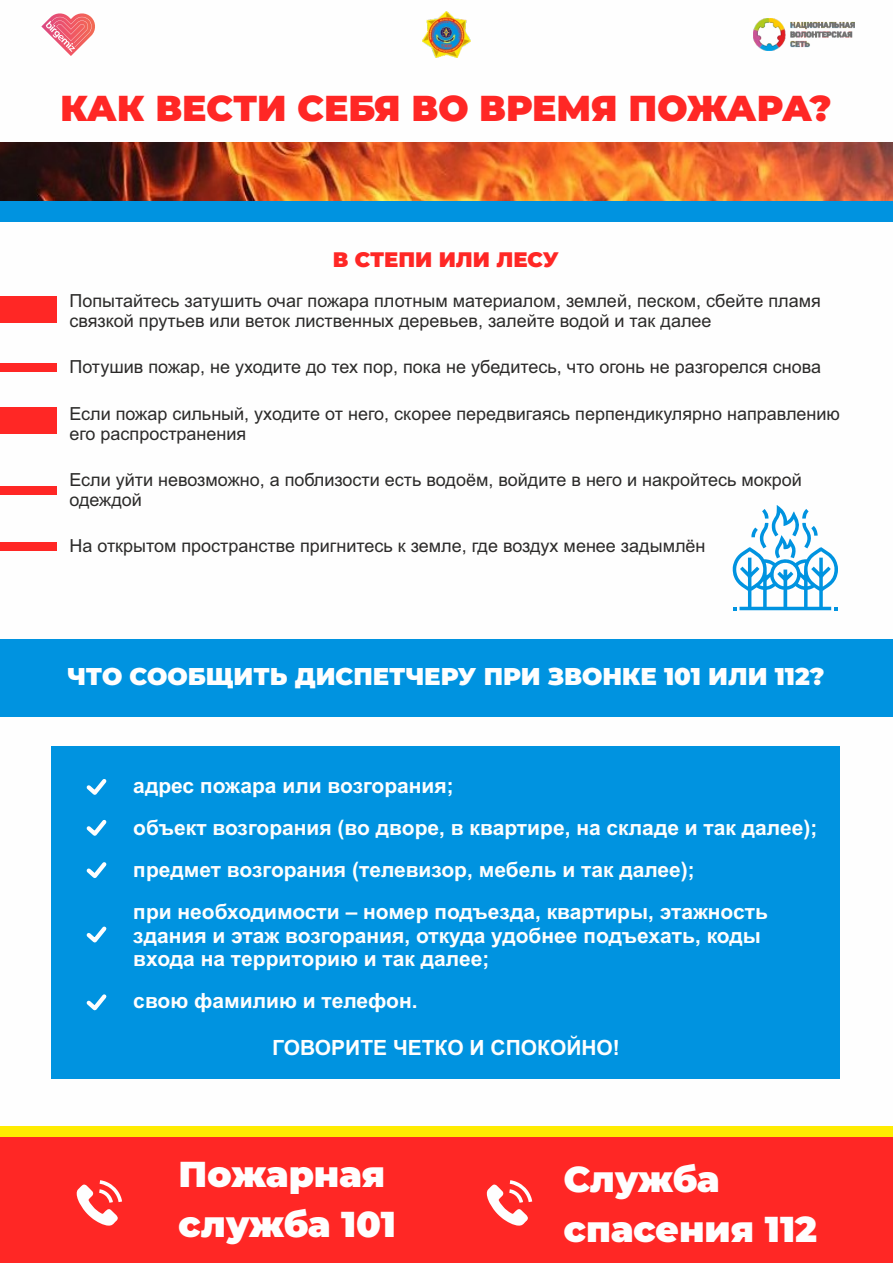
<style>
.page{position:relative;width:893px;height:1263px;background:#fff}
.page>*{position:absolute;margin:0;border:0;box-sizing:border-box;transform-origin:0 0}
.t1{font:900 36px/49.7px "Montserrat";color:#fefefe}
.t2{font:900 36px "Montserrat";color:#ff2725}
.t3{font:900 24.3px "Montserrat";color:#fefefe}
.t4{font:700 21px/42px "Arial";color:#fefefe}
.t5{font:900 21px "Montserrat";color:#ff2725}
.t6{font:18px/20.1px "Arial";color:#2b2a29}
</style>
<div class="page">
<img style="left:0;top:142px;width:892px;height:59px">
<img style="left:423px;top:12px;width:47px;height:46px">
<svg style="left:41px;top:13px;width:54px;height:43px"></svg>
<img style="left:754px;top:19px;width:101px;height:32px">
<div style="left:0;top:201px;width:892px;height:20px;background:#0093e0"></div>
<div style="left:0;top:296px;width:57px;height:27px;background:#ff2725"></div>
<div style="left:0;top:363px;width:57px;height:8px;background:#ff2725"></div>
<div style="left:0;top:407px;width:57px;height:27px;background:#ff2725"></div>
<div style="left:0;top:486px;width:57px;height:9px;background:#ff2725"></div>
<div style="left:0;top:543px;width:57px;height:8px;background:#ff2725"></div>
<div style="left:0;top:1136px;width:893px;height:127px;background:#ff2725"></div>
<div style="left:0;top:1126px;width:893px;height:10px;background:#ffec01"></div>
<div style="left:0;top:639px;width:892px;height:78px;background:#0093e0"></div>
<div style="left:52px;top:747px;width:788px;height:332px;background:#0093e0"></div>
<svg style="left:86px;top:779px;width:21px;height:16px"></svg>
<svg style="left:86px;top:819px;width:21px;height:17px"></svg>
<svg style="left:86px;top:862px;width:21px;height:16px"></svg>
<svg style="left:86px;top:926px;width:21px;height:17px"></svg>
<svg style="left:86px;top:994px;width:21px;height:17px"></svg>
<svg style="left:77px;top:1180px;width:45px;height:45px"></svg>
<svg style="left:487px;top:1180px;width:45px;height:45px"></svg>
<svg style="left:733px;top:505px;width:105px;height:105px"></svg>
<h1 class="t2" style="left:60px;top:87px;width:773px">КАК ВЕСТИ СЕБЯ ВО ВРЕМЯ ПОЖАРА?</h1>
<p class="t5" style="left:333px;top:247px;width:228px">В СТЕПИ ИЛИ ЛЕСУ</p>
<p class="t6" style="left:69px;top:292px;width:753px">Попытайтесь затушить очаг пожара плотным материалом, землей, песком, сбейте пламя связкой прутьев или веток лиственных деревьев, залейте водой и так далее</p>
<p class="t6" style="left:69px;top:359px;width:753px">Потушив пожар, не уходите до тех пор, пока не убедитесь, что огонь не разгорелся снова</p>
<p class="t6" style="left:69px;top:405px;width:772px">Если пожар сильный, уходите от него, скорее передвигаясь перпендикулярно направлению его распространения</p>
<p class="t6" style="left:69px;top:471px;width:734px">Если уйти невозможно, а поблизости есть водоём, войдите в него и накройтесь мокрой одеждой</p>
<p class="t6" style="left:69px;top:538px;width:638px">На открытом пространстве пригнитесь к земле, где воздух менее задымлён</p>
<h2 class="t3" style="left:67px;top:661px;width:759px">ЧТО СООБЩИТЬ ДИСПЕТЧЕРУ ПРИ ЗВОНКЕ 101 ИЛИ 112?</h2>
<p class="t4" style="left:133px;top:767px;width:685px">адрес пожара или возгорания;<br>объект возгорания (во дворе, в квартире, на складе и так далее); предмет возгорания (телевизор, мебель и так далее);<br>при необходимости – номер подъезда, квартиры, этажность</p>
<p class="t4" style="left:133px;top:926px;width:629px;line-height:23.4px">здания и этаж возгорания, откуда удобнее подъехать, коды входа на территорию и так далее;</p>
<p class="t4" style="left:133px;top:982px;width:286px">свою фамилию и телефон.</p>
<p class="t4" style="left:272px;top:1028px;width:349px">ГОВОРИТЕ ЧЕТКО И СПОКОЙНО!</p>
<h1 class="t1" style="left:179px;top:1149px;width:219px">Пожарная служба 101</h1>
<h1 class="t1" style="left:564px;top:1154px;width:255px">Служба спасения 112</h1>
</div>
